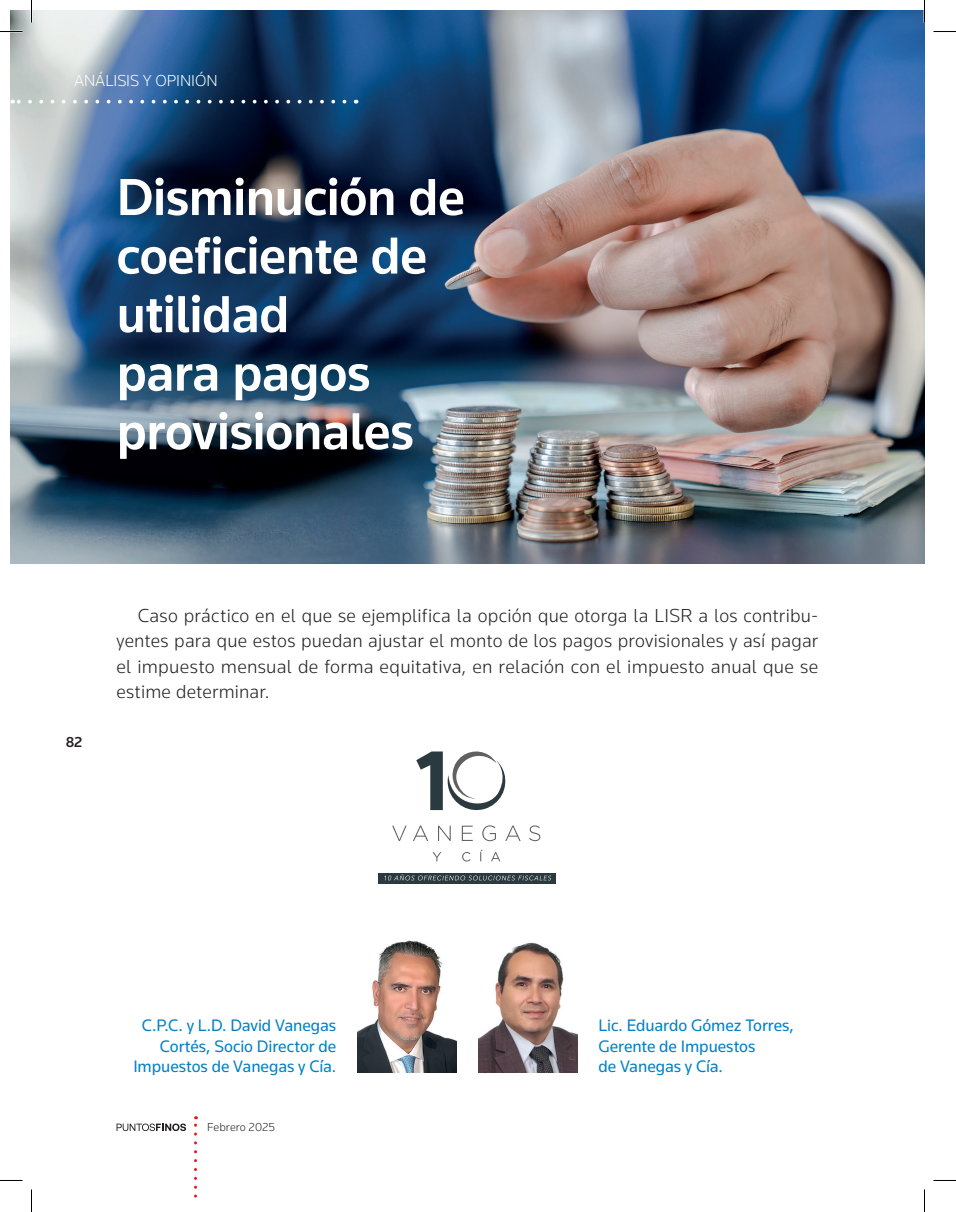
<style>
.page{position:relative;width:956px;height:1212px;background:#fff}
.page>*{position:absolute;margin:0;border:0;box-sizing:border-box;transform-origin:0 0}
.Titulo{font:500 54px/58.5px "Knowledge";letter-spacing:-.015em;color:#fff}
.a_sumario{font:300 19.5px/25.5px "Knowledge";letter-spacing:.01em;color:#231f20;text-align:justify}
.a_autor{font:17.25px/20.7px "Knowledge";letter-spacing:-.005em;color:#0081c7;text-align:right}
.Cabezal_seccion{font:300 16.5px "Knowledge";color:#fff}
.t1{font:500 15px "Knowledge";color:#231f20}
.t2{font:300 12px "Knowledge";letter-spacing:.01em;color:#231f20}
</style>
<div class="page">
<img style="left:478px;top:942px;width:99px;height:129px">
<img style="left:358px;top:940px;width:99px;height:131px">
<img style="left:10px;top:10px;width:914px;height:553px">
<svg style="left:117px;top:1123px;width:69px;height:7px"></svg>
<svg style="left:194px;top:1116px;width:3px;height:79px"></svg>
<svg style="left:12px;top:100px;width:333px;height:3px"></svg>
<svg style="left:379px;top:873px;width:177px;height:10px"></svg>
<svg style="left:416px;top:751px;width:90px;height:60px"></svg>
<svg style="left:392px;top:825px;width:15px;height:15px"></svg>
<svg style="left:413px;top:825px;width:15px;height:15px"></svg>
<svg style="left:438px;top:825px;width:13px;height:15px"></svg>
<svg style="left:462px;top:825px;width:11px;height:15px"></svg>
<svg style="left:482px;top:825px;width:14px;height:16px"></svg>
<svg style="left:505px;top:825px;width:15px;height:15px"></svg>
<svg style="left:529px;top:825px;width:11px;height:16px"></svg>
<svg style="left:433px;top:852px;width:8px;height:9px"></svg>
<svg style="left:462px;top:852px;width:8px;height:9px"></svg>
<svg style="left:480px;top:849px;width:3px;height:12px"></svg>
<svg style="left:491px;top:852px;width:9px;height:9px"></svg>
<svg style="left:384px;top:874px;width:167px;height:6px"></svg>
<hr style="left:923px;top:0;width:2px;height:22px;background:#fff">
<svg style="left:0;top:31px;width:22px;height:1px"></svg>
<svg style="left:933px;top:31px;width:23px;height:1px"></svg>
<svg style="left:31px;top:0;width:1px;height:22px"></svg>
<svg style="left:31px;top:1189px;width:1px;height:22px"></svg>
<svg style="left:924px;top:0;width:1px;height:22px"></svg>
<svg style="left:924px;top:1189px;width:1px;height:22px"></svg>
<p class="Cabezal_seccion" style="left:74px;top:70px;width:145px">ANÁLISIS Y OPINIÓN</p>
<p class="Titulo" style="left:117px;top:167px;width:350px">Disminución de coeficiente de utilidad<br>para pagos provisionales</p>
<p class="t1" style="left:66px;top:732px;width:18px">82</p>
<p class="a_sumario" style="left:116px;top:602px;width:703px;text-indent:21px">Caso práctico en el que se ejemplifica la opción que otorga la LISR a los contribu&shy;yentes para que estos puedan ajustar el monto de los pagos provisionales y así pagar el impuesto mensual de forma equitativa, en relación con el impuesto anual que se estime determinar.</p>
<p class="a_autor" style="left:133px;top:1014px;width:204px">C.P.C. y L.D. David Vanegas<br>Cortés, Socio Director de<br>Impuestos de Vanegas y Cía.</p>
<p class="a_autor" style="left:598px;top:1014px;width:197px;text-align:left">Lic. Eduardo Gómez Torres,<br>Gerente de Impuestos<br>de Vanegas y Cía.</p>
<p class="t2" style="left:207px;top:1119px;width:70px">Febrero 2025</p>
</div>
